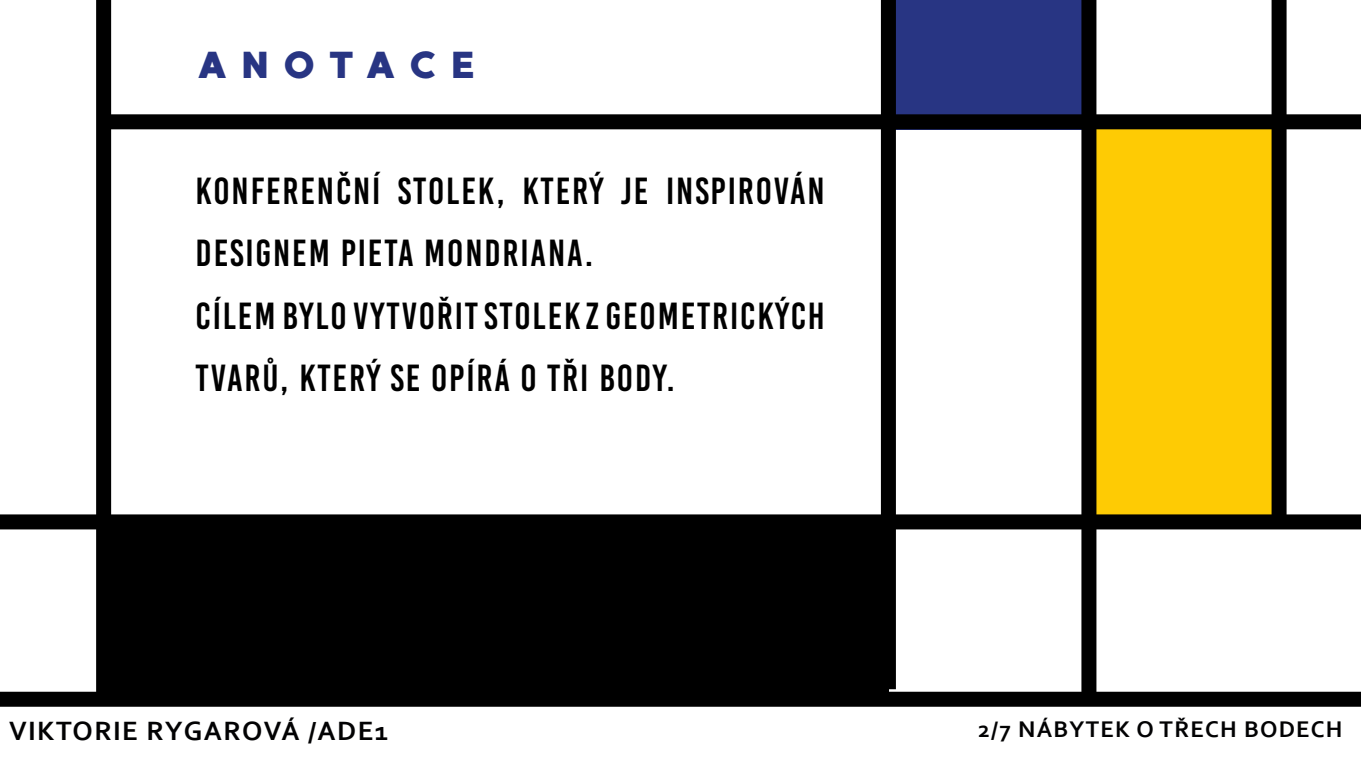
<style>
.page{position:relative;width:1361px;height:766px;background:#fff}
.page>*{position:absolute;margin:0;border:0;box-sizing:border-box;transform-origin:0 0}
.t1{font:37.5px/62.5px "Bebas Kai";letter-spacing:.05em;color:#000}
.t2{font:37.5px "MADE Good Time Grotesk";letter-spacing:.3em;color:#283583}
.t3{font:700 27.75px "Corbel";letter-spacing:.05em;color:#020203}
.t4{font:700 23.75px "Corbel";letter-spacing:.05em;color:#020203}
</style>
<div class="page">
<div style="left:1089px;top:129px;width:190px;height:385px;background:#fecb04"></div>
<div style="left:104px;top:522px;width:784px;height:177px;background:#000"></div>
<div style="left:888px;top:0;width:198px;height:129px;background:#283583"></div>
<div style="left:0;top:514px;width:1361px;height:15px;background:#000"></div>
<div style="left:104px;top:114px;width:1257px;height:15px;background:#000"></div>
<div style="left:0;top:691px;width:1361px;height:15px;background:#000"></div>
<div style="left:1081px;top:0;width:15px;height:699px;background:#000"></div>
<div style="left:96px;top:0;width:15px;height:693px;background:#000"></div>
<div style="left:881px;top:0;width:15px;height:689px;background:#000"></div>
<div style="left:1271px;top:0;width:15px;height:520px;background:#000"></div>
<p class="t2" style="left:196px;top:41px;width:282px">ANOTACE</p>
<p class="t1" style="left:196px;top:159px;width:631px">KONFERENČNÍ STOLEK, KTERÝ JE INSPIROVÁN DESIGNEM PIETA MONDRIANA.<br>CÍLEM BYLO VYTVOŘIT STOLEK Z GEOMETRICKÝCH TVARŮ, KTERÝ SE OPÍRÁ O TŘI BODY.</p>
<p class="t3" style="left:9px;top:713px;width:381px">VIKTORIE RYGAROVÁ /ADE1</p>
<p class="t4" style="left:978px;top:714px;width:366px">2/7 NÁBYTEK O TŘECH BODECH</p>
</div>
